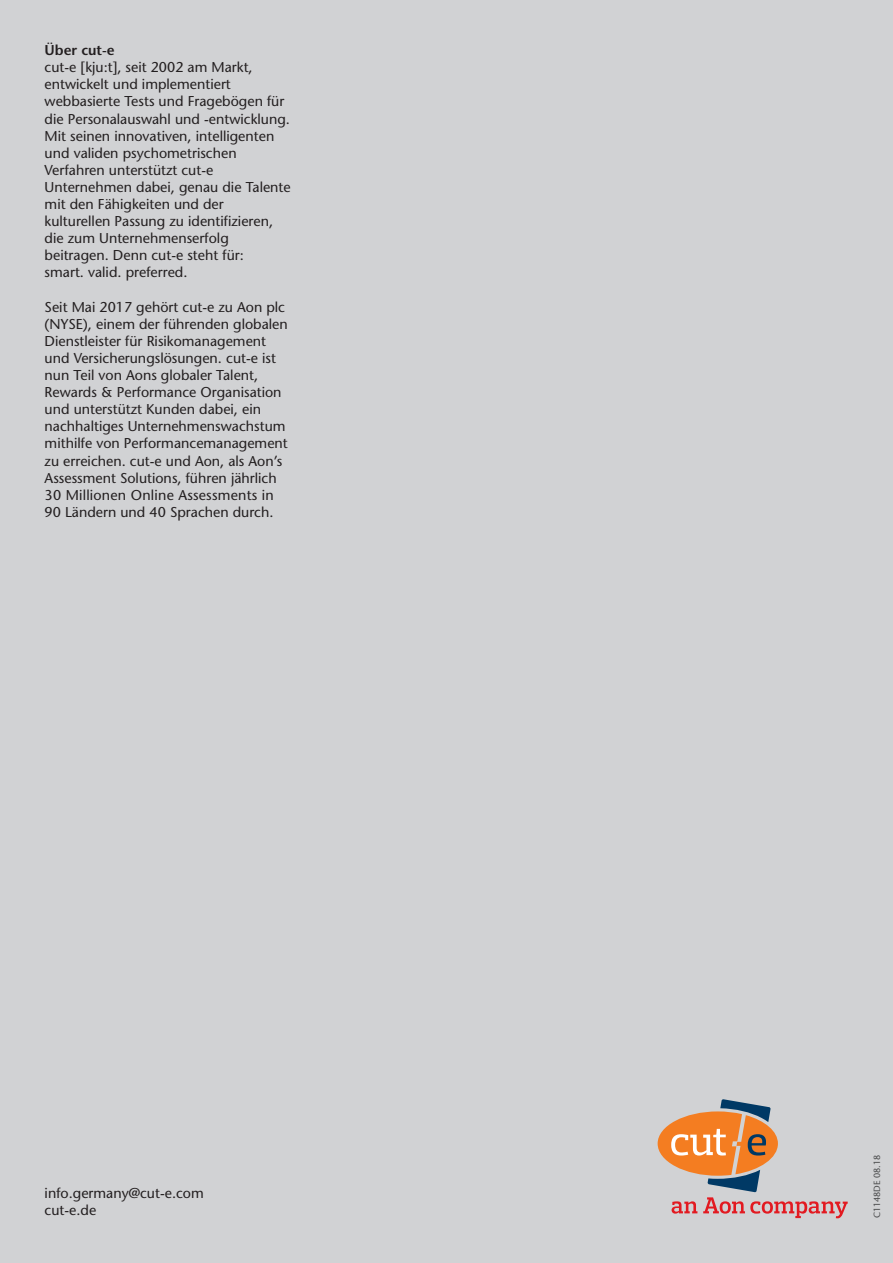
<style>
.page{position:relative;width:893px;height:1263px;background:#d1d2d4}
.page>*{position:absolute;margin:0;border:0;box-sizing:border-box;transform-origin:0 0}
.t1{font:14.25px/17.1px "Stone Sans";color:#231f20}
.t2{font:600 14.25px "Stone Sans";color:#231f20}
.t3{font:9px "Stone Sans";color:#4b4c4d}
</style>
<div class="page">
<svg style="left:658px;top:1099px;width:190px;height:119px"></svg>
<p class="t2" style="left:45px;top:45px;width:72px">Über cut-e</p>
<p class="t1" style="left:45px;top:60px;width:248px">cut-e [kju:t], seit 2002 am Markt, entwickelt und implementiert webbasierte Tests und Fragebögen für die Personalauswahl und -entwicklung.<br>Mit seinen innovativen, intelligenten und validen psychometrischen Verfahren unterstützt cut-e Unternehmen dabei, genau die Talente mit den Fähigkeiten und der kulturellen Passung zu identifizieren, die zum Unternehmenserfolg beitragen. Denn cut-e steht für:<br>smart. valid. preferred.</p>
<p class="t1" style="left:45px;top:300px;width:245px">Seit Mai 2017 gehört cut-e zu Aon plc (NYSE), einem der führenden globalen Dienstleister für Risiko management und Versicherungslösungen. cut-e ist nun Teil von Aons globaler Talent, Rewards &amp; Performance Organisation und unterstützt Kunden dabei, ein nachhaltiges Unternehmenswachstum mithilfe von Performancemanagement zu erreichen. cut-e und Aon, als Aon’s Assessment Solutions, führen jährlich 30 Millionen Online Assessments in 90 Ländern und 40 Sprachen durch.</p>
<p class="t1" style="left:45px;top:1186px;width:161px">info.germany@cut-e.com cut-e.de</p>
<p class="t3" style="left:874px;top:1218px;width:65px;rotate:-90deg">C1148DE 08.18</p>
</div>
